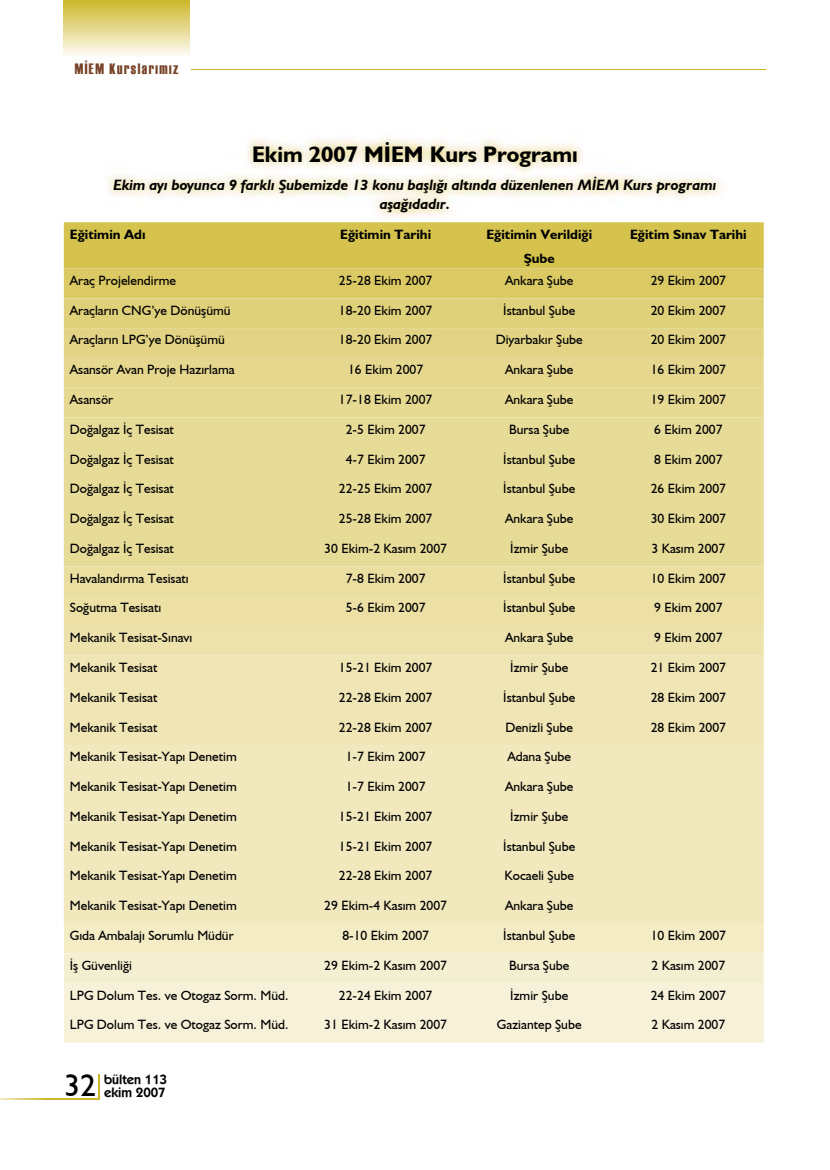
<style>
.page{position:relative;width:830px;height:1170px;background:#fff}
.page>*{position:absolute;margin:0;border:0;box-sizing:border-box;transform-origin:0 0}
.t1{font:31.5px "Humanist 521 BT";color:#000}
.t2{font:700 22.5px "Humanist 521 BT";color:#000}
.t3{font:italic 700 15px/19.5px "Humanist 521 BT";color:#000;text-align:center}
.t4{font:15px "Haettenschweiler";letter-spacing:.1em;color:#794228}
.t5{font:13.5px "Humanist 521 BT";color:#000}
.t6{font:700 13.5px/24px "Humanist 521 BT";color:#000;text-align:center}
.t7{font:600 13.5px/13.5px "Kabel IT Cby BT";color:#000}
</style>
<div class="page">
<hr style="left:191px;top:69px;width:574px;height:1px;background:#ccb627">
<svg style="left:64px;top:0;width:125px;height:55px;background:#e4d78d"></svg>
<svg style="left:98px;top:1074px;width:1px;height:24px"></svg>
<svg style="left:0;top:1098px;width:99px;height:1px"></svg>
<svg style="left:64px;top:222px;width:699px;height:195px;background:#decf74"></svg>
<div style="left:64px;top:417px;width:699px;height:149px;background:#e7db98"></div>
<div style="left:64px;top:566px;width:699px;height:89px;background:#ece0a5"></div>
<div style="left:64px;top:655px;width:699px;height:90px;background:#f0e5b4"></div>
<div style="left:64px;top:745px;width:699px;height:178px;background:#f1e8bd"></div>
<svg style="left:64px;top:923px;width:699px;height:60px;background:#f4edca"></svg>
<div style="left:64px;top:983px;width:699px;height:59px;background:#f6f1d8"></div>
<p class="t4" style="left:75px;top:58px;width:105px">MİEM Kurslarımız</p>
<h2 class="t2" style="left:252px;top:140px;width:327px">Ekim 2007 MİEM Kurs Programı</h2>
<p class="t3" style="left:113px;top:174px;width:604px">Ekim ayı boyunca 9 farklı Şubemizde 13 konu başlığı altında düzenlenen MİEM Kurs programı aşağıdadır.</p>
<p class="t6" style="left:70px;top:222px;width:77px">Eğitimin Adı</p>
<p class="t6" style="left:340px;top:222px;width:92px">Eğitimin Tarihi</p>
<p class="t6" style="left:486px;top:222px;width:107px">Eğitimin Verildiği<br>Şube</p>
<p class="t6" style="left:629px;top:222px;width:118px">Eğitim Sınav Tarihi</p>
<p class="t5" style="left:70px;top:272px;width:108px">Araç Projelendirme</p>
<p class="t5" style="left:339px;top:272px;width:95px">25-28 Ekim 2007</p>
<p class="t5" style="left:505px;top:272px;width:70px">Ankara Şube</p>
<p class="t5" style="left:650px;top:272px;width:77px">29 Ekim 2007</p>
<p class="t5" style="left:70px;top:302px;width:162px">Araçların CNG’ye Dönüşümü</p>
<p class="t5" style="left:339px;top:302px;width:95px">18-20 Ekim 2007</p>
<p class="t5" style="left:503px;top:302px;width:73px">İstanbul Şube</p>
<p class="t5" style="left:650px;top:302px;width:77px">20 Ekim 2007</p>
<p class="t5" style="left:70px;top:331px;width:156px">Araçların LPG’ye Dönüşümü</p>
<p class="t5" style="left:339px;top:331px;width:95px">18-20 Ekim 2007</p>
<p class="t5" style="left:495px;top:331px;width:88px">Diyarbakır Şube</p>
<p class="t5" style="left:650px;top:331px;width:77px">20 Ekim 2007</p>
<p class="t5" style="left:70px;top:361px;width:166px">Asansör Avan Proje Hazırlama</p>
<p class="t5" style="left:348px;top:361px;width:77px">16 Ekim 2007</p>
<p class="t5" style="left:505px;top:361px;width:70px">Ankara Şube</p>
<p class="t5" style="left:650px;top:361px;width:77px">16 Ekim 2007</p>
<p class="t5" style="left:70px;top:391px;width:45px">Asansör</p>
<p class="t5" style="left:339px;top:391px;width:95px">17-18 Ekim 2007</p>
<p class="t5" style="left:505px;top:391px;width:70px">Ankara Şube</p>
<p class="t5" style="left:650px;top:391px;width:77px">19 Ekim 2007</p>
<p class="t5" style="left:70px;top:421px;width:105px">Doğalgaz İç Tesisat</p>
<p class="t5" style="left:345px;top:421px;width:81px">2-5 Ekim 2007</p>
<p class="t5" style="left:508px;top:421px;width:62px">Bursa Şube</p>
<p class="t5" style="left:653px;top:421px;width:70px">6 Ekim 2007</p>
<p class="t5" style="left:70px;top:450px;width:105px">Doğalgaz İç Tesisat</p>
<p class="t5" style="left:345px;top:450px;width:81px">4-7 Ekim 2007</p>
<p class="t5" style="left:503px;top:450px;width:73px">İstanbul Şube</p>
<p class="t5" style="left:653px;top:450px;width:70px">8 Ekim 2007</p>
<p class="t5" style="left:70px;top:480px;width:105px">Doğalgaz İç Tesisat</p>
<p class="t5" style="left:339px;top:480px;width:95px">22-25 Ekim 2007</p>
<p class="t5" style="left:503px;top:480px;width:73px">İstanbul Şube</p>
<p class="t5" style="left:650px;top:480px;width:77px">26 Ekim 2007</p>
<p class="t5" style="left:70px;top:510px;width:105px">Doğalgaz İç Tesisat</p>
<p class="t5" style="left:339px;top:510px;width:95px">25-28 Ekim 2007</p>
<p class="t5" style="left:505px;top:510px;width:70px">Ankara Şube</p>
<p class="t5" style="left:650px;top:510px;width:77px">30 Ekim 2007</p>
<p class="t5" style="left:70px;top:540px;width:105px">Doğalgaz İç Tesisat</p>
<p class="t5" style="left:324px;top:540px;width:124px">30 Ekim-2 Kasım 2007</p>
<p class="t5" style="left:510px;top:540px;width:59px">İzmir Şube</p>
<p class="t5" style="left:651px;top:540px;width:75px">3 Kasım 2007</p>
<p class="t5" style="left:70px;top:569px;width:120px">Havalandırma Tesisatı</p>
<p class="t5" style="left:345px;top:569px;width:81px">7-8 Ekim 2007</p>
<p class="t5" style="left:503px;top:569px;width:73px">İstanbul Şube</p>
<p class="t5" style="left:650px;top:569px;width:77px">10 Ekim 2007</p>
<p class="t5" style="left:70px;top:599px;width:93px">Soğutma Tesisatı</p>
<p class="t5" style="left:345px;top:599px;width:81px">5-6 Ekim 2007</p>
<p class="t5" style="left:503px;top:599px;width:73px">İstanbul Şube</p>
<p class="t5" style="left:653px;top:599px;width:70px">9 Ekim 2007</p>
<p class="t5" style="left:70px;top:629px;width:124px">Mekanik Tesisat-Sınavı</p>
<p class="t5" style="left:505px;top:629px;width:70px">Ankara Şube</p>
<p class="t5" style="left:653px;top:629px;width:70px">9 Ekim 2007</p>
<p class="t5" style="left:70px;top:659px;width:89px">Mekanik Tesisat</p>
<p class="t5" style="left:339px;top:659px;width:95px">15-21 Ekim 2007</p>
<p class="t5" style="left:510px;top:659px;width:59px">İzmir Şube</p>
<p class="t5" style="left:650px;top:659px;width:77px">21 Ekim 2007</p>
<p class="t5" style="left:70px;top:688px;width:89px">Mekanik Tesisat</p>
<p class="t5" style="left:339px;top:688px;width:95px">22-28 Ekim 2007</p>
<p class="t5" style="left:503px;top:688px;width:73px">İstanbul Şube</p>
<p class="t5" style="left:650px;top:688px;width:77px">28 Ekim 2007</p>
<p class="t5" style="left:70px;top:718px;width:89px">Mekanik Tesisat</p>
<p class="t5" style="left:339px;top:718px;width:95px">22-28 Ekim 2007</p>
<p class="t5" style="left:505px;top:718px;width:69px">Denizli Şube</p>
<p class="t5" style="left:650px;top:718px;width:77px">28 Ekim 2007</p>
<p class="t5" style="left:70px;top:748px;width:168px">Mekanik Tesisat-Yapı Denetim</p>
<p class="t5" style="left:345px;top:748px;width:81px">1-7 Ekim 2007</p>
<p class="t5" style="left:507px;top:748px;width:65px">Adana Şube</p>
<p class="t5" style="left:70px;top:778px;width:168px">Mekanik Tesisat-Yapı Denetim</p>
<p class="t5" style="left:345px;top:778px;width:81px">1-7 Ekim 2007</p>
<p class="t5" style="left:505px;top:778px;width:70px">Ankara Şube</p>
<p class="t5" style="left:70px;top:808px;width:168px">Mekanik Tesisat-Yapı Denetim</p>
<p class="t5" style="left:339px;top:808px;width:95px">15-21 Ekim 2007</p>
<p class="t5" style="left:510px;top:808px;width:59px">İzmir Şube</p>
<p class="t5" style="left:70px;top:837px;width:168px">Mekanik Tesisat-Yapı Denetim</p>
<p class="t5" style="left:339px;top:837px;width:95px">15-21 Ekim 2007</p>
<p class="t5" style="left:503px;top:837px;width:73px">İstanbul Şube</p>
<p class="t5" style="left:70px;top:867px;width:168px">Mekanik Tesisat-Yapı Denetim</p>
<p class="t5" style="left:339px;top:867px;width:95px">22-28 Ekim 2007</p>
<p class="t5" style="left:504px;top:867px;width:71px">Kocaeli Şube</p>
<p class="t5" style="left:70px;top:897px;width:168px">Mekanik Tesisat-Yapı Denetim</p>
<p class="t5" style="left:324px;top:897px;width:124px">29 Ekim-4 Kasım 2007</p>
<p class="t5" style="left:505px;top:897px;width:70px">Ankara Şube</p>
<p class="t5" style="left:70px;top:927px;width:165px">Gıda Ambalajı Sorumlu Müdür</p>
<p class="t5" style="left:342px;top:927px;width:88px">8-10 Ekim 2007</p>
<p class="t5" style="left:503px;top:927px;width:73px">İstanbul Şube</p>
<p class="t5" style="left:650px;top:927px;width:77px">10 Ekim 2007</p>
<p class="t5" style="left:70px;top:956px;width:64px">İş Güvenliği</p>
<p class="t5" style="left:324px;top:956px;width:124px">29 Ekim-2 Kasım 2007</p>
<p class="t5" style="left:508px;top:956px;width:62px">Bursa Şube</p>
<p class="t5" style="left:651px;top:956px;width:75px">2 Kasım 2007</p>
<p class="t5" style="left:70px;top:986px;width:220px">LPG Dolum Tes. ve Otogaz Sorm. Müd.</p>
<p class="t5" style="left:339px;top:986px;width:95px">22-24 Ekim 2007</p>
<p class="t5" style="left:510px;top:986px;width:59px">İzmir Şube</p>
<p class="t5" style="left:650px;top:986px;width:77px">24 Ekim 2007</p>
<p class="t5" style="left:70px;top:1016px;width:220px">LPG Dolum Tes. ve Otogaz Sorm. Müd.</p>
<p class="t5" style="left:324px;top:1016px;width:124px">31 Ekim-2 Kasım 2007</p>
<p class="t5" style="left:496px;top:1016px;width:86px">Gaziantep Şube</p>
<p class="t5" style="left:651px;top:1016px;width:75px">2 Kasım 2007</p>
<h1 class="t1" style="left:64px;top:1065px;width:33px">32</h1>
<p class="t7" style="left:104px;top:1071px;width:65px">bülten 113 ekim 2007</p>
</div>
